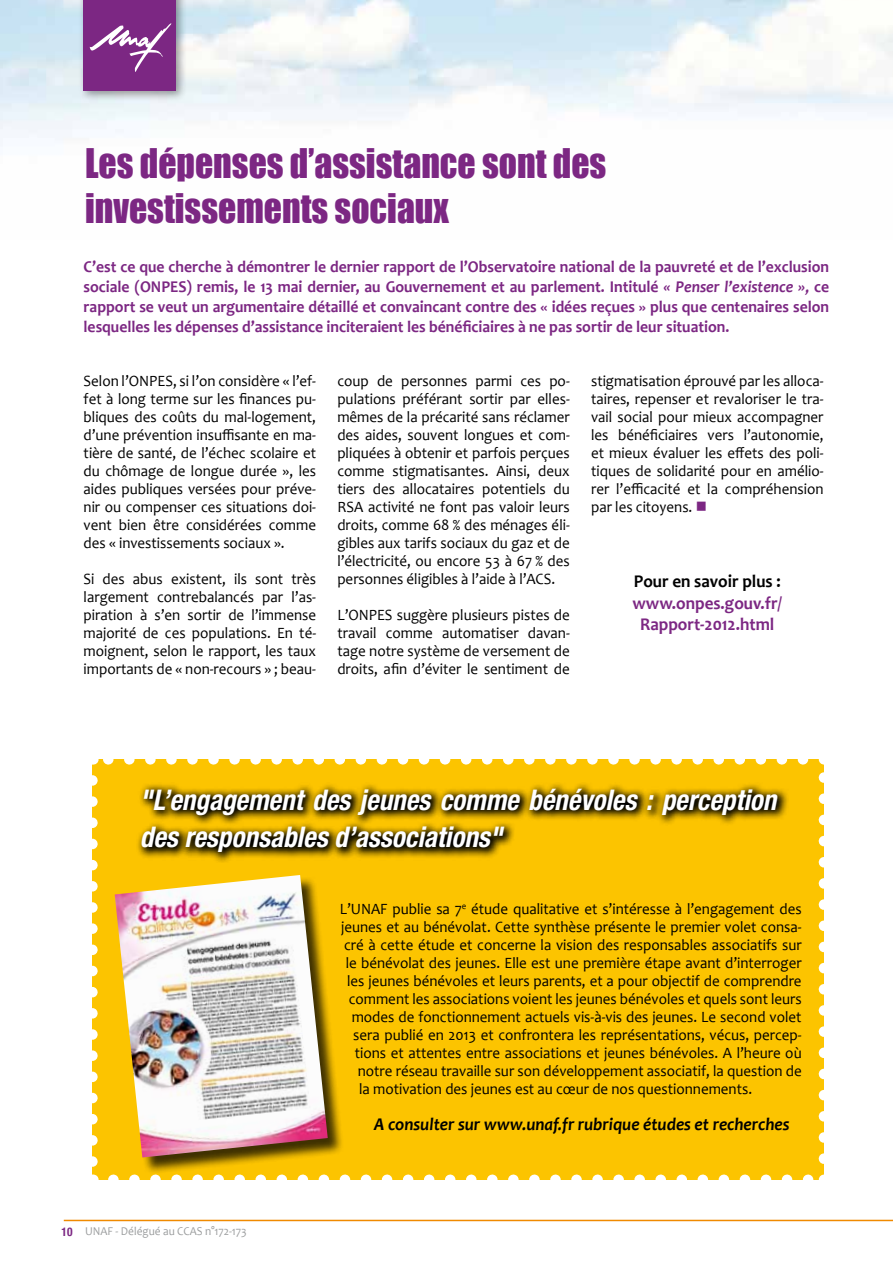
<style>
.page{position:relative;width:893px;height:1263px;background:#fff}
.page>*{position:absolute;margin:0;border:0;box-sizing:border-box;transform-origin:0 0}
.t1{font:37.5px/45px "Impact";color:#7c2783;scale:.95 1}
.t2{font:italic 700 condensed 28.5px/37.5px "Helvetica Neue LT Com";color:#fff;scale:.95 1}
.t3{font:italic 700 18px "Candara";color:#000;scale:.95 1}
.t4{font:700 18px/21.6px "Candara";color:#7c2783;text-align:center;scale:.95 1}
.t5{font:700 18px "Candara";color:#000;scale:.95 1}
.t6{font:700 16.5px/19.8px "Candara";color:#7c2783;text-align:justify;scale:.95 1}
.t7{font:15.75px/18px "Candara";color:#000;text-align:justify;scale:.95 1}
.t8{font:12px "Candara";color:#9c9e9f;scale:.95 1}
.t9{font:700 condensed 12px "Helvetica Neue LT Com";color:#7c2783;scale:.95 1}
.s1{font-style:italic}
.s2{color:#7c2783}
</style>
<div class="page">
<div style="left:78px;top:0;width:109px;height:102px;background:#000;opacity:.39"></div>
<div style="left:84px;top:0;width:92px;height:91px;background:#7c2783"></div>
<svg style="left:89px;top:23px;width:83px;height:49px"></svg>
<hr style="left:64px;top:1220px;width:829px;height:1px;background:#f08a00">
<div style="left:92px;top:759px;width:732px;height:421px;background:#fcc400"></div>
<svg style="left:113px;top:1174px;width:700px;height:6px"></svg>
<svg style="left:103px;top:759px;width:700px;height:6px"></svg>
<svg style="left:92px;top:780px;width:6px;height:400px"></svg>
<svg style="left:819px;top:759px;width:5px;height:400px"></svg>
<svg style="left:137px;top:784px;width:651px;height:78px"></svg>
<div style="left:115px;top:876px;width:229px;height:298px;background:#000;opacity:.75"></div>
<img style="left:115px;top:875px;width:213px;height:282px">
<h1 class="t1" style="left:85px;top:140px;width:550px">Les dépenses d’assistance sont des investissements sociaux</h1>
<p class="t6" style="left:84px;top:257px;width:786px">C’est ce que cherche à démontrer le dernier rapport de l’Observatoire national de la pauvreté et de l’exclusion sociale (ONPES) remis, le 13 mai dernier, au Gouvernement et au parlement. Intitulé <span class="s1">« Penser l’existence »,</span> ce rapport se veut un argumentaire détaillé et convaincant contre des « idées reçues » plus que centenaires selon lesquelles les dépenses d’assistance inciteraient les bénéficiaires à ne pas sortir de leur situation.</p>
<p class="t7" style="left:84px;top:372px;width:246px">Selon l’ONPES, si l’on considère « l’ef&shy;fet à long terme sur les finances pu&shy;bliques des coûts du mal-logement, d’une prévention insuffisante en ma&shy;tière de santé, de l’échec scolaire et du chômage de longue durée », les aides publiques versées pour préve&shy;nir ou compenser ces situations doi&shy;vent bien être considérées comme des « investissements sociaux ».</p>
<p class="t7" style="left:84px;top:570px;width:246px">Si des abus existent, ils sont très largement contrebalancés par l’as&shy;piration à s’en sortir de l’immense majorité de ces populations. En té&shy;moignent, selon le rapport, les taux importants de « non-recours » ; beau-</p>
<p class="t7" style="left:337px;top:372px;width:246px">coup de personnes parmi ces po&shy;pulations préférant sortir par elles&shy;mêmes de la précarité sans réclamer des aides, souvent longues et com&shy;pliquées à obtenir et parfois perçues comme stigmatisantes. Ainsi, deux tiers des allocataires potentiels du RSA activité ne font pas valoir leurs droits, comme 68 % des ménages éli&shy;gibles aux tarifs sociaux du gaz et de l’électricité, ou encore 53 à 67 % des personnes éligibles à l’aide à l’ACS.</p>
<p class="t7" style="left:337px;top:606px;width:246px">L’ONPES suggère plusieurs pistes de travail comme automatiser davan&shy;tage notre système de versement de droits, afin d’éviter le sentiment de</p>
<p class="t7" style="left:591px;top:372px;width:246px">stigmatisation éprouvé par les alloca&shy;taires, repenser et revaloriser le tra&shy;vail social pour mieux accompagner les bénéficiaires vers l’autonomie, et mieux évaluer les effets des poli&shy;tiques de solidarité pour en amélio&shy;rer l’efficacité et la compréhension par les citoyens. <span class="s2">■</span></p>
<p class="t5" style="left:634px;top:570px;width:156px">Pour en savoir plus :</p>
<p class="t4" style="left:632px;top:592px;width:159px">www.onpes.gouv.fr/<br>Rapport-2012.html</p>
<h2 class="t2" style="left:140px;top:781px;width:672px">"L’engagement des jeunes comme bénévoles : perception des responsables d’associations"</h2>
<p class="t7" style="left:340px;top:900px;width:488px">L’UNAF publie sa 7<sup>e</sup> étude qualitative et s’intéresse à l’engagement des</p>
<p class="t7" style="left:341px;top:918px;width:486px">jeunes et au bénévolat. Cette synthèse présente le premier volet consa-</p>
<p class="t7" style="left:344px;top:936px;width:483px">cré à cette étude et concerne la vision des responsables associatifs sur</p>
<p class="t7" style="left:346px;top:954px;width:481px">le bénévolat des jeunes. Elle est une première étape avant d’interroger</p>
<p class="t7" style="left:347px;top:972px;width:480px">les jeunes bénévoles et leurs parents, et a pour objectif de comprendre</p>
<p class="t7" style="left:349px;top:990px;width:478px">comment les associations voient les jeunes bénévoles et quels sont leurs</p>
<p class="t7" style="left:352px;top:1008px;width:475px">modes de fonctionnement actuels vis-à-vis des jeunes. Le second volet</p>
<p class="t7" style="left:353px;top:1026px;width:474px">sera publié en 2013 et confrontera les représentations, vécus, percep-</p>
<p class="t7" style="left:355px;top:1044px;width:472px">tions et attentes entre associations et jeunes bénévoles. A l’heure où</p>
<p class="t7" style="left:358px;top:1062px;width:469px">notre réseau travaille sur son développement associatif, la question de</p>
<p class="t7" style="left:359px;top:1080px;width:415px">la motivation des jeunes est au cœur de nos questionnements.</p>
<p class="t3" style="left:374px;top:1113px;width:439px">A consulter sur www.unaf.fr rubrique études et recherches</p>
<p class="t9" style="left:62px;top:1225px;width:13px">10</p>
<p class="t8" style="left:85px;top:1224px;width:172px">UNAF - Délégué au CCAS n°172-173</p>
</div>
